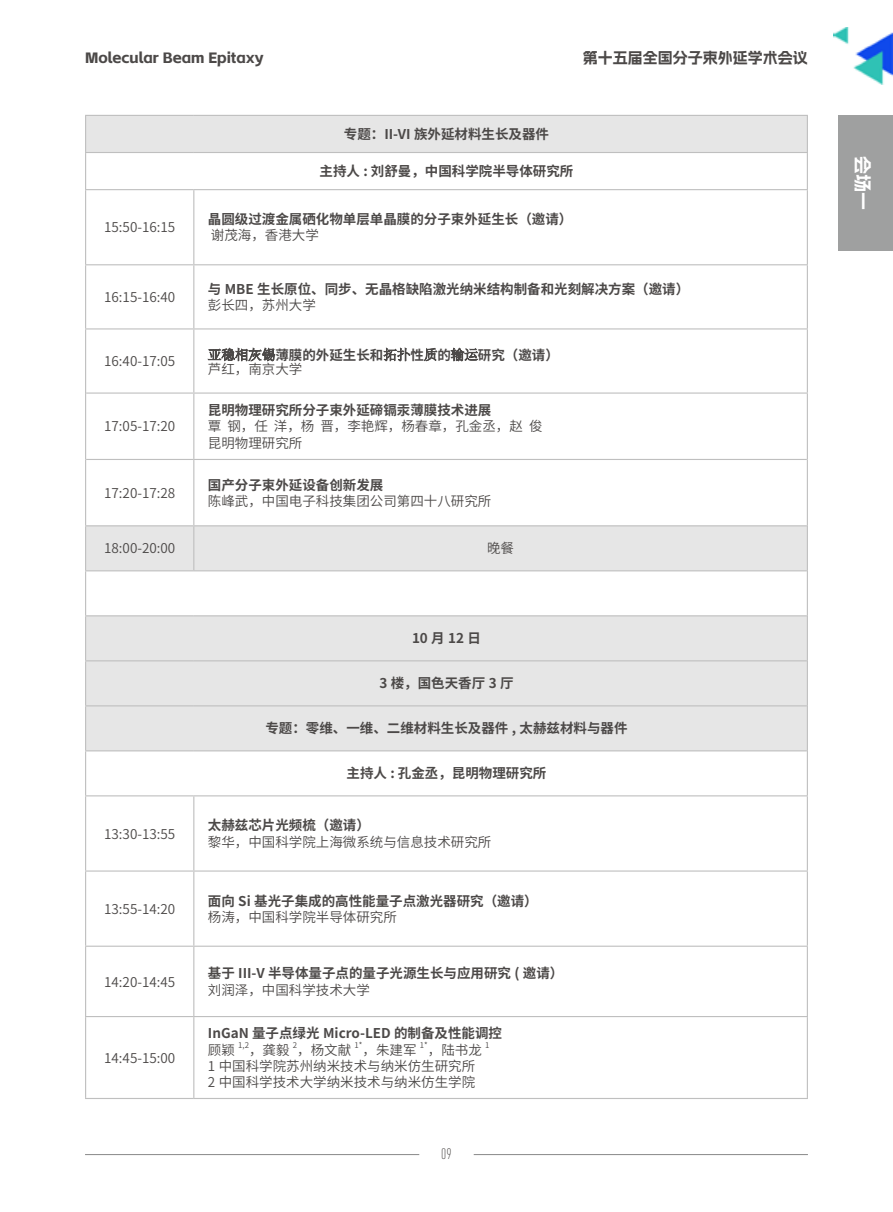
<style>
.page{position:relative;width:893px;height:1212px;background:#fff}
.page>*{position:absolute;margin:0;border:0;box-sizing:border-box;transform-origin:0 0}
.t1{font:18px "Alimama Shu Hei Ti";color:#fff}
.t2{font:15px "Alimama Shu Hei Ti";color:#4c4948}
.t3{font:300 15px "DIN Cond";color:#4c4948}
.t4{font:700 13.5px/14.5px "Source Han Sans CN";color:#4c4948}
.t5{font:13.5px/16.2px "Source Han Sans CN";color:#4c4948}
.t6{font:7.8px "Source Han Sans CN";color:#4c4948}
.s1{font-family:"Adobe Song Std";font-weight:300}
.s2{font-weight:400}
</style>
<div class="page">
<img style="left:834px;top:27px;width:59px;height:57px">
<hr style="left:85px;top:1154px;width:334px;height:1px;background:#898989">
<hr style="left:474px;top:1154px;width:334px;height:1px;background:#898989">
<div style="left:838px;top:115px;width:55px;height:136px;background:#9fa0a0"></div>
<svg style="left:86px;top:116px;width:721px;height:634px"></svg>
<hr style="left:85px;top:189px;width:109px;height:1px;background:#bfbfbf">
<hr style="left:194px;top:189px;width:614px;height:1px;background:#bfbfbf">
<hr style="left:85px;top:264px;width:109px;height:1px;background:#bfbfbf">
<hr style="left:194px;top:264px;width:614px;height:1px;background:#bfbfbf">
<hr style="left:85px;top:328px;width:109px;height:1px;background:#bfbfbf">
<hr style="left:194px;top:328px;width:614px;height:1px;background:#bfbfbf">
<hr style="left:193px;top:392px;width:615px;height:2px;background:#bfbfbf">
<hr style="left:85px;top:795px;width:109px;height:1px;background:#bfbfbf">
<hr style="left:194px;top:795px;width:614px;height:1px;background:#bfbfbf">
<hr style="left:85px;top:870px;width:109px;height:1px;background:#bfbfbf">
<hr style="left:194px;top:870px;width:614px;height:1px;background:#bfbfbf">
<hr style="left:85px;top:946px;width:109px;height:1px;background:#bfbfbf">
<hr style="left:194px;top:946px;width:614px;height:1px;background:#bfbfbf">
<hr style="left:85px;top:1016px;width:109px;height:1px;background:#bfbfbf">
<hr style="left:194px;top:1016px;width:614px;height:1px;background:#bfbfbf">
<hr style="left:85px;top:1098px;width:109px;height:1px;background:#bfbfbf">
<hr style="left:194px;top:1098px;width:614px;height:1px;background:#bfbfbf">
<hr style="left:85px;top:153px;width:1px;height:36px;background:#bfbfbf">
<hr style="left:85px;top:190px;width:1px;height:74px;background:#bfbfbf">
<hr style="left:85px;top:265px;width:1px;height:63px;background:#bfbfbf">
<hr style="left:85px;top:329px;width:1px;height:64px;background:#bfbfbf">
<hr style="left:85px;top:393px;width:1px;height:66px;background:#bfbfbf">
<hr style="left:85px;top:459px;width:1px;height:66px;background:#bfbfbf">
<hr style="left:85px;top:751px;width:1px;height:44px;background:#bfbfbf">
<hr style="left:85px;top:796px;width:1px;height:74px;background:#bfbfbf">
<hr style="left:85px;top:871px;width:1px;height:75px;background:#bfbfbf">
<hr style="left:85px;top:947px;width:1px;height:69px;background:#bfbfbf">
<hr style="left:85px;top:1017px;width:1px;height:81px;background:#bfbfbf">
<hr style="left:807px;top:153px;width:1px;height:36px;background:#bfbfbf">
<hr style="left:193px;top:190px;width:1px;height:74px;background:#bfbfbf">
<hr style="left:807px;top:190px;width:1px;height:74px;background:#bfbfbf">
<hr style="left:193px;top:265px;width:1px;height:63px;background:#bfbfbf">
<hr style="left:807px;top:265px;width:1px;height:63px;background:#bfbfbf">
<hr style="left:193px;top:329px;width:1px;height:63px;background:#bfbfbf">
<hr style="left:807px;top:329px;width:1px;height:63px;background:#bfbfbf">
<hr style="left:193px;top:394px;width:1px;height:65px;background:#bfbfbf">
<hr style="left:807px;top:394px;width:1px;height:65px;background:#bfbfbf">
<hr style="left:193px;top:460px;width:1px;height:65px;background:#bfbfbf">
<hr style="left:807px;top:459px;width:1px;height:67px;background:#bfbfbf">
<hr style="left:807px;top:751px;width:1px;height:44px;background:#bfbfbf">
<hr style="left:193px;top:796px;width:1px;height:74px;background:#bfbfbf">
<hr style="left:807px;top:796px;width:1px;height:74px;background:#bfbfbf">
<hr style="left:193px;top:871px;width:1px;height:75px;background:#bfbfbf">
<hr style="left:807px;top:871px;width:1px;height:75px;background:#bfbfbf">
<hr style="left:193px;top:947px;width:1px;height:69px;background:#bfbfbf">
<hr style="left:807px;top:947px;width:1px;height:69px;background:#bfbfbf">
<hr style="left:193px;top:1017px;width:1px;height:81px;background:#bfbfbf">
<hr style="left:807px;top:1017px;width:1px;height:81px;background:#bfbfbf">
<hr style="left:85px;top:116px;width:1px;height:36px;background:#bfbfbf">
<hr style="left:85px;top:115px;width:109px;height:1px;background:#bfbfbf">
<hr style="left:194px;top:115px;width:614px;height:1px;background:#bfbfbf">
<hr style="left:807px;top:116px;width:1px;height:36px;background:#bfbfbf">
<hr style="left:85px;top:152px;width:109px;height:1px;background:#bfbfbf">
<hr style="left:194px;top:152px;width:614px;height:1px;background:#bfbfbf">
<hr style="left:85px;top:526px;width:1px;height:44px;background:#bfbfbf">
<hr style="left:85px;top:571px;width:1px;height:44px;background:#bfbfbf">
<hr style="left:85px;top:616px;width:1px;height:44px;background:#bfbfbf">
<hr style="left:85px;top:661px;width:1px;height:44px;background:#bfbfbf">
<hr style="left:85px;top:706px;width:1px;height:44px;background:#bfbfbf">
<hr style="left:86px;top:392px;width:107px;height:2px;background:#bfbfbf">
<hr style="left:86px;top:459px;width:108px;height:1px;background:#bfbfbf">
<hr style="left:85px;top:525px;width:109px;height:1px;background:#bfbfbf">
<hr style="left:194px;top:459px;width:613px;height:1px;background:#bfbfbf">
<hr style="left:194px;top:525px;width:613px;height:1px;background:#bfbfbf">
<hr style="left:193px;top:526px;width:1px;height:44px;background:#bfbfbf">
<hr style="left:807px;top:526px;width:1px;height:45px;background:#bfbfbf">
<hr style="left:807px;top:571px;width:1px;height:45px;background:#bfbfbf">
<hr style="left:807px;top:616px;width:1px;height:45px;background:#bfbfbf">
<hr style="left:807px;top:661px;width:1px;height:45px;background:#bfbfbf">
<hr style="left:807px;top:706px;width:1px;height:45px;background:#bfbfbf">
<hr style="left:85px;top:570px;width:109px;height:1px;background:#bfbfbf">
<hr style="left:85px;top:615px;width:109px;height:1px;background:#bfbfbf">
<hr style="left:194px;top:615px;width:613px;height:1px;background:#bfbfbf">
<hr style="left:194px;top:570px;width:613px;height:1px;background:#bfbfbf">
<hr style="left:85px;top:660px;width:109px;height:1px;background:#bfbfbf">
<hr style="left:194px;top:660px;width:613px;height:1px;background:#bfbfbf">
<hr style="left:85px;top:705px;width:109px;height:1px;background:#bfbfbf">
<hr style="left:194px;top:705px;width:613px;height:1px;background:#bfbfbf">
<hr style="left:85px;top:750px;width:109px;height:1px;background:#bfbfbf">
<hr style="left:194px;top:750px;width:613px;height:1px;background:#bfbfbf">
<p class="t2" style="left:85px;top:49px;width:180px">Molecular Beam Epitaxy</p>
<p class="t2" style="left:583px;top:49px;width:226px">第十五届全国分子束外延学术会议</p>
<p class="t5" style="left:104px;top:220px;width:73px">15:50-16:15</p>
<p class="t5" style="left:104px;top:289px;width:73px">16:15-16:40</p>
<p class="t4" style="left:344px;top:127px;width:207px">专题：II-VI 族外延材料生长及器件</p>
<p class="t4" style="left:320px;top:164px;width:255px">主持人 : 刘舒曼，中国科学院半导体研究所</p>
<p class="t4" style="left:208px;top:212px;width:366px">晶圆级过渡金属硒化物单层单晶膜的分子束外延生长（邀请）</p>
<p class="t5" style="left:211px;top:228px;width:109px">谢茂海，香港大学</p>
<p class="t4" style="left:208px;top:282px;width:483px">与 MBE 生长原位、同步、无晶格缺陷激光纳米结构制备和光刻解决方案（邀请）</p>
<p class="t5" style="left:208px;top:297px;width:109px">彭长四，苏州大学</p>
<p class="t5" style="left:104px;top:353px;width:73px">16:40-17:05</p>
<p class="t4" style="left:208px;top:348px;width:352px"><span class="s1">亚稳相灰锡</span>薄膜的外延生长和<span class="s1">拓扑</span>性<span class="s1">质</span>的<span class="s1">输运</span>研究（邀请）<span class="s2">芦红，南京大学</span></p>
<p class="t5" style="left:104px;top:419px;width:73px">17:05-17:20</p>
<p class="t5" style="left:104px;top:485px;width:73px">17:20-17:28</p>
<p class="t4" style="left:208px;top:403px;width:285px">昆明物理研究所分子束外延碲镉汞薄膜技术进展</p>
<p class="t5" style="left:208px;top:419px;width:336px">覃 钢，任 洋，杨 晋，李艳辉，杨春章，孔金丞，赵 俊昆明物理研究所</p>
<p class="t4" style="left:208px;top:478px;width:177px">国产分子束外延设备创新发展</p>
<p class="t5" style="left:208px;top:493px;width:285px">陈峰武，中国电子科技集团公司第四十八研究所</p>
<p class="t5" style="left:104px;top:541px;width:73px">18:00-20:00</p>
<p class="t5" style="left:487px;top:541px;width:28px">晚餐</p>
<p class="t5" style="left:104px;top:826px;width:73px">13:30-13:55</p>
<p class="t5" style="left:104px;top:901px;width:73px">13:55-14:20</p>
<p class="t5" style="left:104px;top:974px;width:73px">14:20-14:45</p>
<p class="t5" style="left:104px;top:1050px;width:73px">14:45-15:00</p>
<p class="t4" style="left:412px;top:631px;width:70px">10月12日</p>
<p class="t4" style="left:379px;top:676px;width:136px">3 楼，国色天香厅 3 厅</p>
<p class="t4" style="left:265px;top:721px;width:364px">专题：零维、一维、二维材料生长及器件 , 太赫兹材料与器件</p>
<p class="t4" style="left:347px;top:766px;width:201px">主持人 : 孔金丞，昆明物理研究所</p>
<p class="t4" style="left:208px;top:818px;width:163px">太赫兹芯片光频梳（邀请）</p>
<p class="t5" style="left:208px;top:834px;width:285px">黎华，中国科学院上海微系统与信息技术研究所</p>
<p class="t4" style="left:208px;top:894px;width:331px">面向 Si 基光子集成的高性能量子点激光器研究（邀请）</p>
<p class="t5" style="left:208px;top:909px;width:191px">杨涛，中国科学院半导体研究所</p>
<p class="t4" style="left:208px;top:966px;width:357px">基于 III-V 半导体量子点的量子光源生长与应用研究 ( 邀请）</p>
<p class="t5" style="left:208px;top:982px;width:163px">刘润泽，中国科学技术大学</p>
<p class="t4" style="left:208px;top:1026px;width:296px">InGaN 量子点绿光 Micro-LED 的制备及性能调控</p>
<p class="t5" style="left:208px;top:1042px;width:28px">顾颖</p>
<p class="t6" style="left:238px;top:1041px;width:12px">1,2</p>
<p class="t5" style="left:249px;top:1042px;width:42px">，龚毅</p>
<p class="t6" style="left:293px;top:1041px;width:6px">2</p>
<p class="t5" style="left:297px;top:1042px;width:55px">，杨文献</p>
<p class="t6" style="left:355px;top:1041px;width:9px">1*</p>
<p class="t5" style="left:363px;top:1042px;width:55px">，朱建军</p>
<p class="t6" style="left:420px;top:1041px;width:9px">1*</p>
<p class="t5" style="left:428px;top:1042px;width:55px">，陆书龙</p>
<p class="t6" style="left:485px;top:1041px;width:6px">1</p>
<p class="t5" style="left:208px;top:1058px;width:269px">1 中国科学院苏州纳米技术与纳米仿生研究所<br>2 中国科学技术大学纳米技术与纳米仿生学院</p>
<p class="t3" style="left:441px;top:1145px;width:12px">09</p>
<h1 class="t1" style="left:873px;top:156px;width:55px;rotate:90deg">会场一</h1>
</div>
